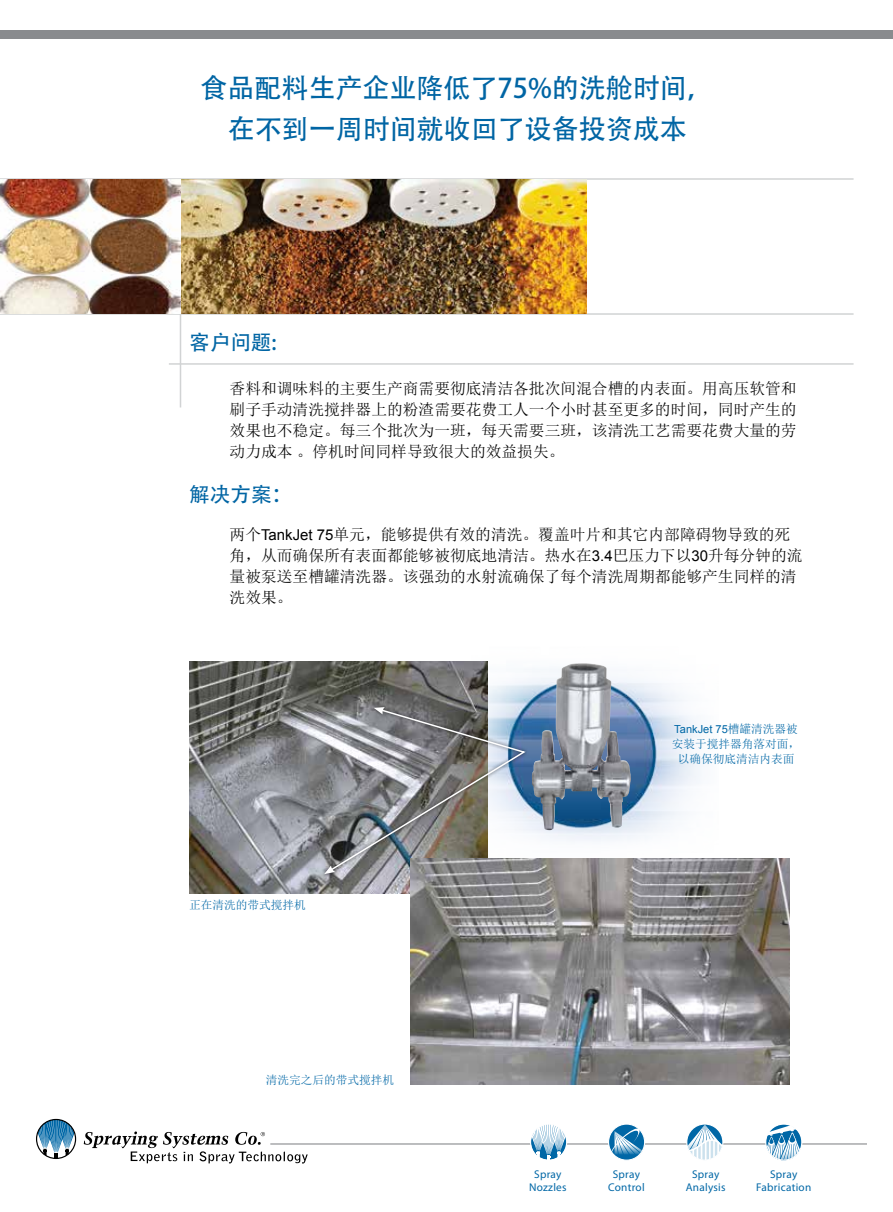
<style>
.page{position:relative;width:893px;height:1212px;background:#fff}
.page>*{position:absolute;margin:0;border:0;box-sizing:border-box;transform-origin:0 0}
.t1{font:27px/41px "Adobe Heiti Std";color:#0065a4;text-align:center}
.t2{font:20.7px "Adobe Heiti Std";color:#0065a4}
.t3{font:15.75px/21px "Sim Sun";color:#000;text-align:justify}
.t4{font:11.7px/15px "Sim Sun";color:#0067a6;text-align:center}
.t5{font:11.25px/12.8px "Myriad Pro";letter-spacing:.025em;color:#0067a6;text-align:center}
.t6{font:11.1px "Arial";color:#0067a6}
.s1{font-family:"Arial";font-size:15px}
.s2{font-family:"Sim Sun";font-size:11.7px}
</style>
<div class="page">
<svg style="left:36px;top:1119px;width:40px;height:40px"></svg>
<svg style="left:84px;top:1131px;width:224px;height:32px"></svg>
<hr style="left:270px;top:1143px;width:596px;height:1px;background:#898b8e">
<svg style="left:530px;top:1124px;width:37px;height:36px"></svg>
<svg style="left:608px;top:1124px;width:37px;height:37px"></svg>
<svg style="left:686px;top:1124px;width:37px;height:36px"></svg>
<svg style="left:765px;top:1124px;width:37px;height:37px"></svg>
<hr style="left:0;top:178px;width:854px;height:2px;background:#d1d3d4">
<hr style="left:0;top:313px;width:854px;height:2px;background:#d1d3d4">
<hr style="left:169px;top:363px;width:685px;height:2px;background:#d1d3d4">
<div style="left:0;top:30px;width:893px;height:8px;background:#898b8e"></div>
<hr style="left:180px;top:179px;width:1px;height:228px;background:#d1d3d4">
<img style="left:0;top:180px;width:587px;height:133px">
<img style="left:456px;top:661px;width:246px;height:180px">
<img style="left:532px;top:663px;width:99px;height:167px">
<img style="left:189px;top:662px;width:298px;height:231px">
<img style="left:410px;top:858px;width:380px;height:226px">
<div style="left:321px;top:703px;width:208px;height:175px;background:#000;opacity:.75"></div>
<img style="left:324px;top:707px;width:203px;height:167px">
<h1 class="t1" style="left:201px;top:68px;width:515px">食品配料生产企业降低了75%的洗舱时间，在不到一周时间就收回了设备投资成本</h1>
<h2 class="t2" style="left:189px;top:330px;width:89px">客户问题:</h2>
<p class="t3" style="left:230px;top:378px;width:568px">香料和调味料的主要生产商需要彻底清洁各批次间混合槽的内表面。用高压软管和刷子手动清洗搅拌器上的粉渣需要花费工人一个小时甚至更多的时间，同时产生的效果也不稳定。每三个批次为一班，每天需要三班，该清洗工艺需要花费大量的劳动力成本。停机时间同样导致很大的效益损失。</p>
<h2 class="t2" style="left:189px;top:482px;width:105px">解决方案：</h2>
<p class="t3" style="left:230px;top:524px;width:574px;text-align:left">两个<span class="s1">TankJet 75</span>单元，能够提供有效的清洗。覆盖叶片和其它内部障碍物导致的死角，从而确保所有表面都能够被彻底地清洁。热水在<span class="s1">3.4</span>巴压力下以<span class="s1">30</span>升每分钟的流量被泵送至槽罐清洗器。该强劲的水射流确保了每个清洗周期都能够产生同样的清洗效果。</p>
<p class="t4" style="left:189px;top:897px;width:118px">正在清洗的带式搅拌机</p>
<p class="t4" style="left:266px;top:1073px;width:130px">清洗完之后的带式搅拌机</p>
<p class="t6" style="left:674px;top:722px;width:125px">TankJet 75<span class="s2">槽罐清洗器被</span></p>
<p class="t4" style="left:672px;top:737px;width:130px">安装于搅拌器角落对面，以确保彻底清洁内表面</p>
<p class="t5" style="left:529px;top:1168px;width:39px">Spray<br>Nozzles</p>
<p class="t5" style="left:608px;top:1168px;width:38px">Spray<br>Control</p>
<p class="t5" style="left:686px;top:1168px;width:41px">Spray<br>Analysis</p>
<p class="t5" style="left:756px;top:1168px;width:57px">Spray<br>Fabrication</p>
</div>
